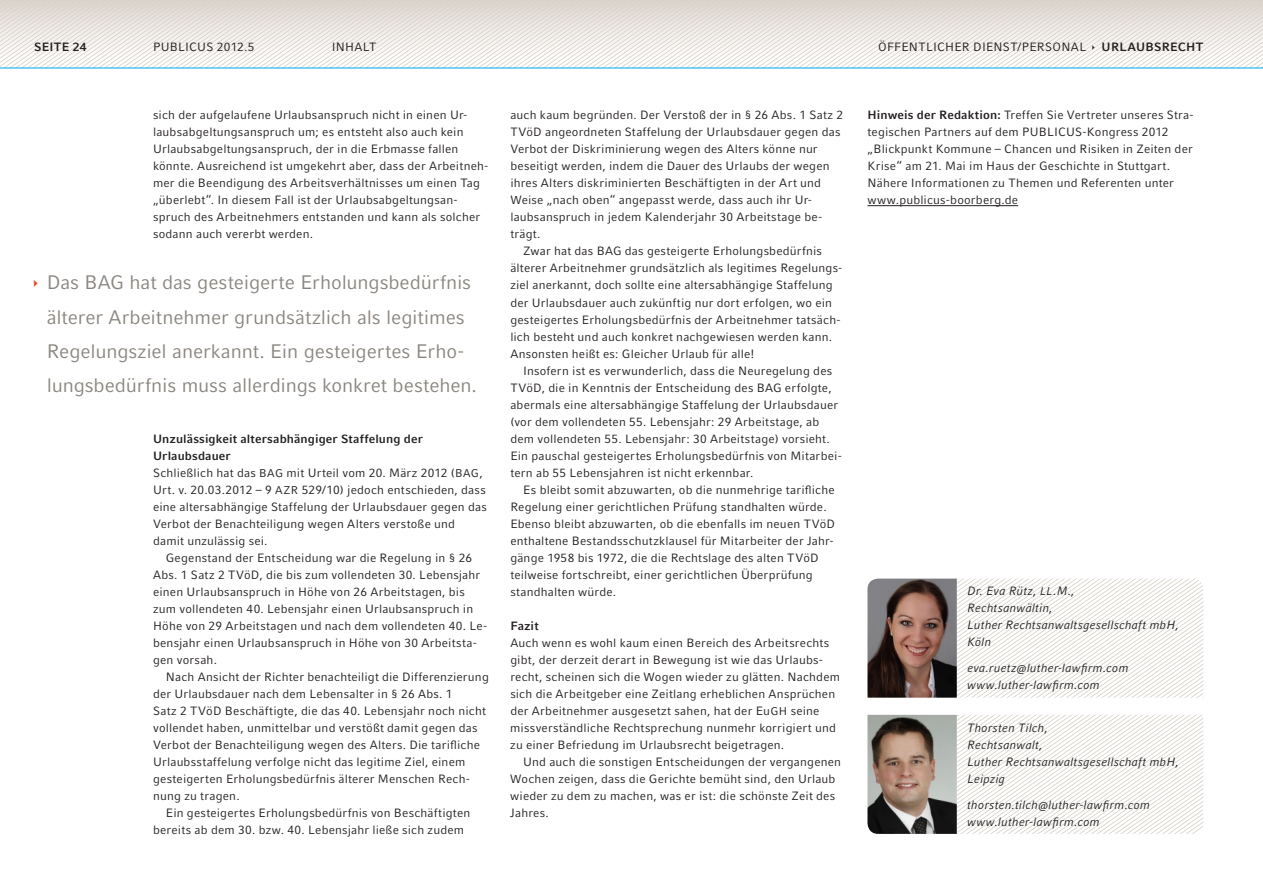
<style>
.page{position:relative;width:1263px;height:893px;background:#fff}
.page>*{position:absolute;margin:0;border:0;box-sizing:border-box;transform-origin:0 0}
.t1{font:19.5px/34px "Compatil Fact LT Pro";letter-spacing:-.01em;color:#8a857f}
.t2{font:12px/17.1px "Compatil Fact LT Pro";letter-spacing:.015em;color:#231f20}
.t3{font:italic 12px/17.1px "Compatil Fact LT Pro";letter-spacing:.015em;color:#231f20}
.t4{font:700 12px/17.1px "Compatil Fact LT Pro";letter-spacing:.01em;color:#231f20}
.s1{font-weight:400}
.s2{font-weight:400;font-size:11.25px}
.s3{font-size:11.25px}
.s4{font-weight:700}
</style>
<div class="page">
<svg style="left:957px;top:579px;width:246px;height:119px"></svg>
<img style="left:867px;top:579px;width:90px;height:119px">
<svg style="left:957px;top:715px;width:246px;height:119px"></svg>
<img style="left:867px;top:715px;width:90px;height:119px">
<hr style="left:0;top:67px;width:1263px;height:2px;background:#00aeef">
<hr style="left:867px;top:205px;width:151px;height:1px;background:#231f20">
<svg style="left:0;top:0;width:1263px;height:68px"></svg>
<p class="t4" style="left:34px;top:38px;width:54px">Seite 24</p>
<p class="t2" style="left:153px;top:38px;width:103px">Publicus 2012.5</p>
<p class="t2" style="left:332px;top:38px;width:46px">I nhalt</p>
<p class="t2" style="left:878px;top:38px;width:210px">Öffentlicher Dienst/Personal</p>
<p class="t4" style="left:1102px;top:38px;width:103px">Urlau bsrecht</p>
<p class="t2" style="left:153px;top:107px;width:337px">sich der aufgelaufene U rlaubsanspruch nicht in einen U r&shy;laubsabgeltungsanspruch um; es entsteht also auch kein<br>U rlaubsabgeltungsanspruch, der in die Erbmasse fallen könnte. Ausreichend ist umgekehrt aber, dass der Arbeitneh&shy;mer die Beendigung des Arbeitsverhältnisses um einen Tag „überlebt“. I n diesem Fall ist der U rlaubsabgeltungsan&shy;spruch des Arbeitnehmers entstanden und kann als solcher sodann auch vererbt werden.</p>
<h1 class="t1" style="left:47px;top:266px;width:432px;text-indent:83px">hat das gesteigerte Erholungsbedürfnis älterer Arbeitnehmer grundsätzlich als legitimes Regelungsziel anerkannt. Ein gesteigertes Erho&shy;lungsbedürfnis muss allerdings konkret bestehen.</h1>
<h1 class="t1" style="left:47px;top:266px;width:51px">Das BAG</h1>
<p class="t4" style="left:153px;top:430px;width:271px">Unzulässigkeit altersabhängiger Staffelung der<br>Urlaubsdauer<br><span class="s1">Schließlich hat das</span> <span class="s2">BAG</span></p>
<p class="t2" style="left:287px;top:464px;width:177px">mit U rteil vom 20. März 2012 (<span class="s3">BAG</span></p>
<p class="t2" style="left:153px;top:464px;width:335px;text-indent:326px">, U rt. v. 20.03.2012 – 9 <span class="s3">AZR</span> 529/10) jedoch entschieden, dass eine altersabhängige Staffelung der U rlaubsdauer gegen das Verbot der Benachteiligung wegen Alters verstoße und damit unzulässig sei.</p>
<p class="t2" style="left:153px;top:549px;width:336px;text-indent:13px">Gegenstand der Entscheidung war die Regelung in § 26<br>Abs. 1 Satz 2 TVöD, die bis zum vollendeten 30. Lebensjahr einen U rlaubsanspruch in H öhe von 26 Arbeitstagen, bis zum vollendeten 40. Lebensjahr einen U rlaubsanspruch in<br>H öhe von 29 Arbeitstagen und nach dem vollendeten 40. Le&shy;bensjahr einen U rlaubsanspruch in H öhe von 30 Arbeitsta&shy;gen vorsah.</p>
<p class="t2" style="left:166px;top:668px;width:325px">Nach Ansicht der Richter benachteiligt die Differenzierung</p>
<p class="t2" style="left:153px;top:685px;width:301px">der U rlaubsdauer nach dem Lebensalter in § 26 Abs. 1</p>
<p class="t2" style="left:153px;top:702px;width:334px">Satz 2 TVöD Beschäftigte, die das 40. Lebensjahr noch nicht</p>
<p class="t2" style="left:153px;top:719px;width:326px">vollendet haben, unmittelbar und verstößt damit gegen das</p>
<p class="t2" style="left:153px;top:736px;width:328px">Verbot der Benachteiligung wegen des Alters. Die tarifliche</p>
<p class="t2" style="left:153px;top:754px;width:314px">U rlaubsstaffelung verfolge nicht das legitime Ziel, einem</p>
<p class="t2" style="left:153px;top:771px;width:318px">gesteigerten Erholungsbedürfnis älterer Menschen Rech-</p>
<p class="t2" style="left:153px;top:788px;width:88px">nung zu tragen.</p>
<p class="t2" style="left:166px;top:805px;width:306px">Ein gesteigertes Erholungsbedürfnis von Beschäftigten</p>
<p class="t2" style="left:153px;top:822px;width:313px">bereits ab dem 30. bzw. 40. Lebensjahr ließe sich zudem</p>
<p class="t2" style="left:510px;top:107px;width:334px">auch kaum begründen. Der Verstoß der in § 26 Abs. 1 Satz 2</p>
<p class="t2" style="left:510px;top:124px;width:332px">TVöD angeordneten Staffelung der U rlaubsdauer gegen das</p>
<p class="t2" style="left:510px;top:141px;width:309px">Verbot der Diskriminierung wegen des Alters könne nur</p>
<p class="t2" style="left:510px;top:158px;width:321px">beseitigt werden, indem die Dauer des U rlaubs der wegen</p>
<p class="t2" style="left:510px;top:175px;width:312px">ihres Alters diskriminierten Beschäftigten in der Art und</p>
<p class="t2" style="left:510px;top:192px;width:303px">Weise „nach oben“ angepasst werde, dass auch ihr U r-</p>
<p class="t2" style="left:510px;top:209px;width:313px">laubsanspruch in jedem Kalenderjahr 30 Arbeitstage be-</p>
<p class="t2" style="left:510px;top:226px;width:32px">trägt.</p>
<p class="t2" style="left:523px;top:243px;width:83px">Zwar hat das BAG</p>
<p class="t2" style="left:510px;top:243px;width:334px;text-indent:115px">das gesteigerte Erholungsbedürfnis älterer Arbeitnehmer grundsätzlich als legitimes Regelungs&shy;ziel anerkannt, doch sollte eine altersabhängige Staffelung der U rlaubsdauer auch zukünftig nur dort erfolgen, wo ein gesteigertes Erholungsbedürfnis der Arbeitnehmer tatsäch&shy;lich besteht und auch konkret nachgewiesen werden kann.<br>Ansonsten heißt es: G leicher U rlaub für alle!</p>
<p class="t2" style="left:510px;top:362px;width:323px;text-indent:13px">I nsofern ist es verwunderlich, dass die N euregelung des<br>TVöD, die in Kenntnis der Entscheidung des BAG</p>
<p class="t2" style="left:510px;top:379px;width:333px;text-indent:275px">erfolgte, abermals eine altersabhängige Staffelung der U rlaubsdauer (vor dem vollendeten 55. Lebensjahr: 29 Arbeitstage, ab dem vollendeten 55. Lebensjahr: 30 Arbeitstage) vorsieht.<br>Ein pauschal gesteigertes Erholungsbedürfnis von Mitarbei&shy;tern ab 55 Lebensjahren ist nicht erkennbar.</p>
<p class="t2" style="left:510px;top:481px;width:326px;text-indent:13px">Es bleibt somit abzuwarten, ob die nunmehrige tarifliche Regelung einer gerichtlichen Prüfung standhalten würde.<br>Ebenso bleibt abzuwarten, ob die ebenfalls im neuen TVöD enthaltene Bestandsschutzklausel für Mitarbeiter der Jahr&shy;gänge 1958 bis 1972, die die Rechtslage des alten TVöD teilweise fortschreibt, einer gerichtlichen Überprüfung standhalten würde.</p>
<p class="t4" style="left:510px;top:617px;width:30px">Fazit</p>
<p class="t2" style="left:510px;top:634px;width:331px">Auch wenn es wohl kaum einen Bereich des Arbeitsrechts gibt, der derzeit derart in Bewegung ist wie das U rlaubs&shy;recht, scheinen sich die Wogen wieder zu glätten. Nachdem sich die Arbeitgeber eine Zeitlang erheblichen Ansprüchen der Arbeitnehmer ausgesetzt sahen, hat der Eu<span class="s3">GH</span> seine missverständliche Rechtsprechung nunmehr korrigiert und zu einer Befriedung im U rlaubsrecht beigetragen.</p>
<p class="t2" style="left:510px;top:753px;width:332px;text-indent:13px">U nd auch die sonstigen Entscheidungen der vergangenen Wochen zeigen, dass die Gerichte bemüht sind, den U rlaub wieder zu dem zu machen, was er ist: die schönste Zeit des Jahres.</p>
<p class="t2" style="left:867px;top:107px;width:328px"><span class="s4">H inweis der Redaktion:</span> Treffen Sie Vertreter unseres Stra&shy;tegischen Partners auf dem PUBLICUS</p>
<p class="t2" style="left:867px;top:124px;width:327px;text-indent:215px">-Kongress 2012 „Blickpunkt Kommune – Chancen und Risiken in Zeiten der Krise“ am 21. Mai im H aus der Geschichte in Stuttgart.<br>Nähere I nformationen zu Themen und Referenten unter www.publicus-boorberg.de</p>
<p class="t3" style="left:967px;top:583px;width:213px">Dr. Eva Rütz, <span class="s3">LL</span>.M.,<br>Rechtsanwältin,<br>Luther Rechtsanwaltsgesellschaft mbH,<br>Köln</p>
<p class="t3" style="left:967px;top:659px;width:163px">eva.ruetz@luther-lawfirm.com www.luther-lawfirm.com</p>
<p class="t3" style="left:967px;top:719px;width:213px">Thorsten Tilch,<br>Rechtsanwalt,<br>Luther Rechtsanwaltsgesellschaft mbH,<br>Leipzig</p>
<p class="t3" style="left:967px;top:796px;width:184px">thorsten.tilch@luther-lawfirm.com www.luther-lawfirm.com</p>
</div>
